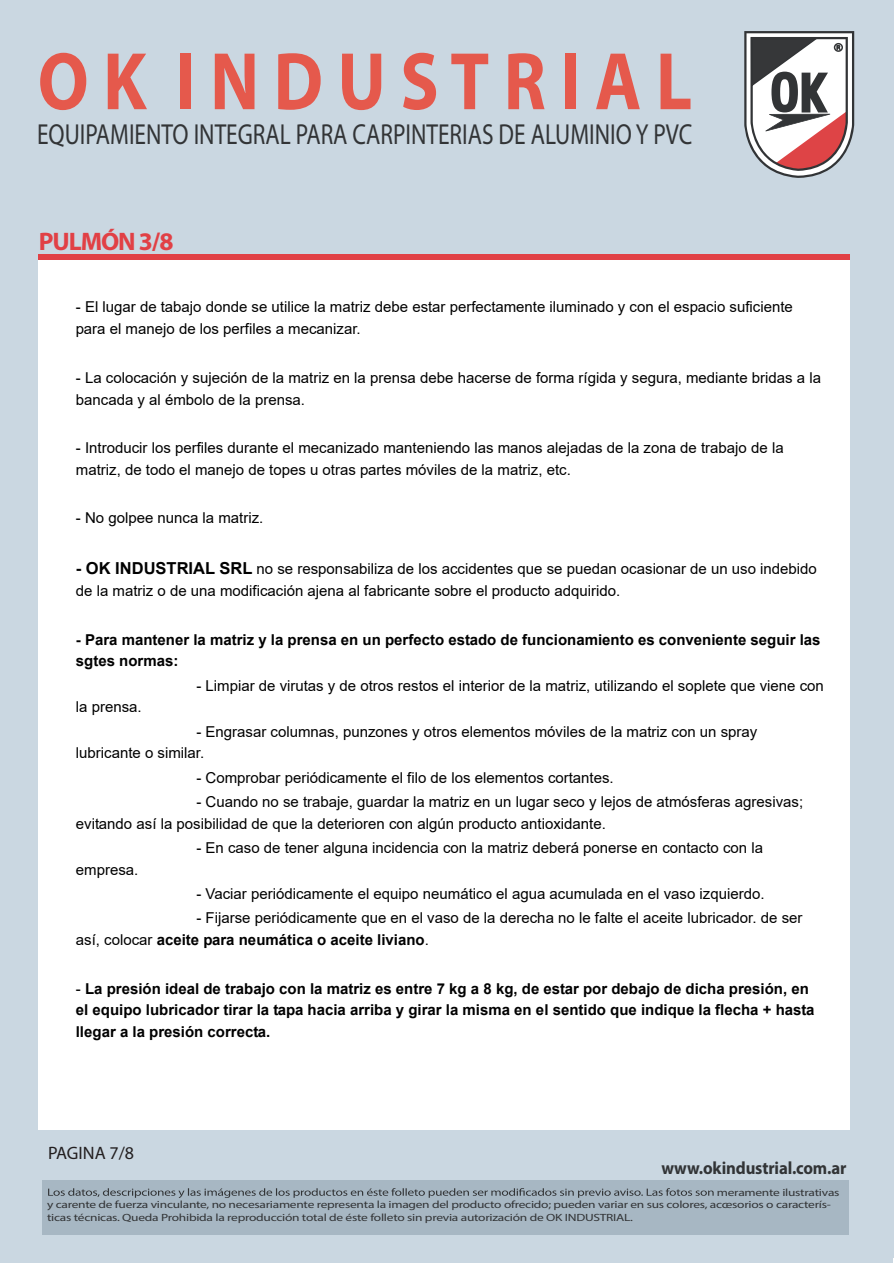
<style>
.page{position:relative;width:894px;height:1263px;background:#fff}
.page>*{position:absolute;margin:0;border:0;box-sizing:border-box;transform-origin:0 0}
.t1{font:700 82.35px "Myriad Pro";color:#e5594c;scale:.86 1}
.t2{font:700 29.85px "Myriad Pro";letter-spacing:-.05em;color:#231f20}
.t3{font:29.1px "Myriad Pro";color:#323436;scale:.81 1}
.t4{font:700 25.5px "Myriad Pro";letter-spacing:-.04em;color:#e14045}
.t5{font:18px "Myriad Pro";color:#231f20}
.t6{font:700 17.85px "Myriad Pro";letter-spacing:-.01em;color:#323436;scale:.94 1}
.t7{font:15px/21.8px "Arial";color:#000}
.t8{font:700 15px/21.8px "Arial";color:#000}
.t9{font:700 12px "Arial";color:#1f1a17}
.t10{font:10.5px/12.6px "Myriad Pro";letter-spacing:-.02em;color:#323436;scale:1.28 1}
.s1{font-weight:700;font-size:16.5px}
.s2{font-weight:700}
.s3{font-weight:400}
</style>
<div class="page">
<div style="left:0;top:1227px;width:892px;height:36px;background:#cad7e1"></div>
<div style="left:0;top:0;width:894px;height:1258px;background:#cad7e1"></div>
<svg style="left:744px;top:31px;width:110px;height:147px;background:#b3a6a7"></svg>
<div style="left:38px;top:254px;width:812px;height:6px;background:#e14045"></div>
<div style="left:43px;top:1180px;width:806px;height:55px;background:#a7b7c3"></div>
<svg style="left:48px;top:1188px;width:666px;height:10px"></svg>
<img style="left:480px;top:260px;width:287px;height:1px">
<div style="left:39px;top:261px;width:811px;height:869px;background:#fff"></div>
<h1 class="t1" style="left:38px;top:28px;width:763px">O K I N D U ST R I A L</h1>
<h3 class="t3" style="left:37px;top:117px;width:811px">EQUIPAMIENTO INTEGRAL PARA CARPINTERIAS DE ALUMINIO Y PVC</h3>
<h3 class="t4" style="left:39px;top:225px;width:136px">PULMÓN 3/8</h3>
<p class="t7" style="left:76px;top:296px;width:719px">- El lugar de tabajo donde se utilice la matriz debe estar perfectamente iluminado y con el espacio suficiente para el manejo de los perfiles a mecanizar.</p>
<p class="t7" style="left:76px;top:367px;width:747px">- La colocación y sujeción de la matriz en la prensa debe hacerse de forma rígida y segura, mediante bridas a la bancada y al émbolo de la prensa.</p>
<p class="t7" style="left:76px;top:437px;width:709px">- Introducir los perfiles durante el mecanizado manteniendo las manos alejadas de la zona de trabajo de la matriz, de todo el manejo de topes u otras partes móviles de la matriz, etc.</p>
<p class="t7" style="left:76px;top:507px;width:189px">- No golpee nunca la matriz.</p>
<p class="t7" style="left:76px;top:557px;width:743px;line-height:22.2px"><span class="s1">- OK INDUSTRIAL SRL</span> no se responsabiliza de los accidentes que se puedan ocasionar de un uso indebido de la matriz o de una modificación ajena al fabricante sobre el producto adquirido.</p>
<p class="t8" style="left:76px;top:629px;width:746px">- Para mantener la matriz y la prensa en un perfecto estado de funcionamiento es conveniente seguir las sgtes normas:</p>
<p class="t7" style="left:196px;top:674px;width:629px">- Limpiar de virutas y de otros restos el interior de la matriz, utilizando el soplete que viene con</p>
<p class="t7" style="left:76px;top:696px;width:67px">la prensa.</p>
<p class="t7" style="left:76px;top:720px;width:683px;text-indent:121px">- Engrasar columnas, punzones y otros elementos móviles de la matriz con un spray lubricante o similar.</p>
<p class="t7" style="left:196px;top:766px;width:419px">- Comprobar periódicamente el filo de los elementos cortantes.</p>
<p class="t7" style="left:76px;top:791px;width:729px;text-indent:121px">- Cuando no se trabaje, guardar la matriz en un lugar seco y lejos de atmósferas agresivas; evitando así la posibilidad de que la deterioren con algún producto antioxidante.</p>
<p class="t7" style="left:196px;top:837px;width:568px">- En caso de tener alguna incidencia con la matriz deberá ponerse en contacto con la</p>
<p class="t7" style="left:76px;top:859px;width:64px">empresa.</p>
<p class="t7" style="left:196px;top:883px;width:570px">- Vaciar periódicamente el equipo neumático el agua acumulada en el vaso izquierdo.</p>
<p class="t7" style="left:76px;top:907px;width:728px;text-indent:121px">- Fijarse periódicamente que en el vaso de la derecha no le falte el aceite lubricador. de ser así, colocar <span class="s2">aceite para neumática o aceite liviano</span>.</p>
<p class="t8" style="left:76px;top:978px;width:740px"><span class="s3">-</span> La presión ideal de trabajo con la matriz es entre 7 kg a 8 kg, de estar por debajo de dicha presión, en el equipo lubricador tirar la tapa hacia arriba y girar la misma en el sentido que indique la flecha + hasta llegar a la presión correcta.</p>
<h2 class="t2" style="left:76px;top:294px;width:94px">200001</h2>
<p class="t5" style="left:48px;top:1142px;width:88px">PAGINA 7/8</p>
<p class="t6" style="left:661px;top:1156px;width:198px">www.okindustrial.com.ar</p>
<p class="t10" style="left:47px;top:1186px;width:621px;text-indent:670px">meramente ilustrativas y carente de fuerza vinculante, no necesariamente representa la imagen del producto ofrecido; pueden variar en sus colores, accesorios o caracterís&shy;ticas técnicas. Queda Prohibida la reproducción total de éste folleto sin previa autorización de OK INDUSTRIAL.</p>
<p class="t9" style="left:254px;top:1200px;width:332px">E-mail: okindustrial@elsitio.net / www.okindustrial.com.ar</p>
</div>
